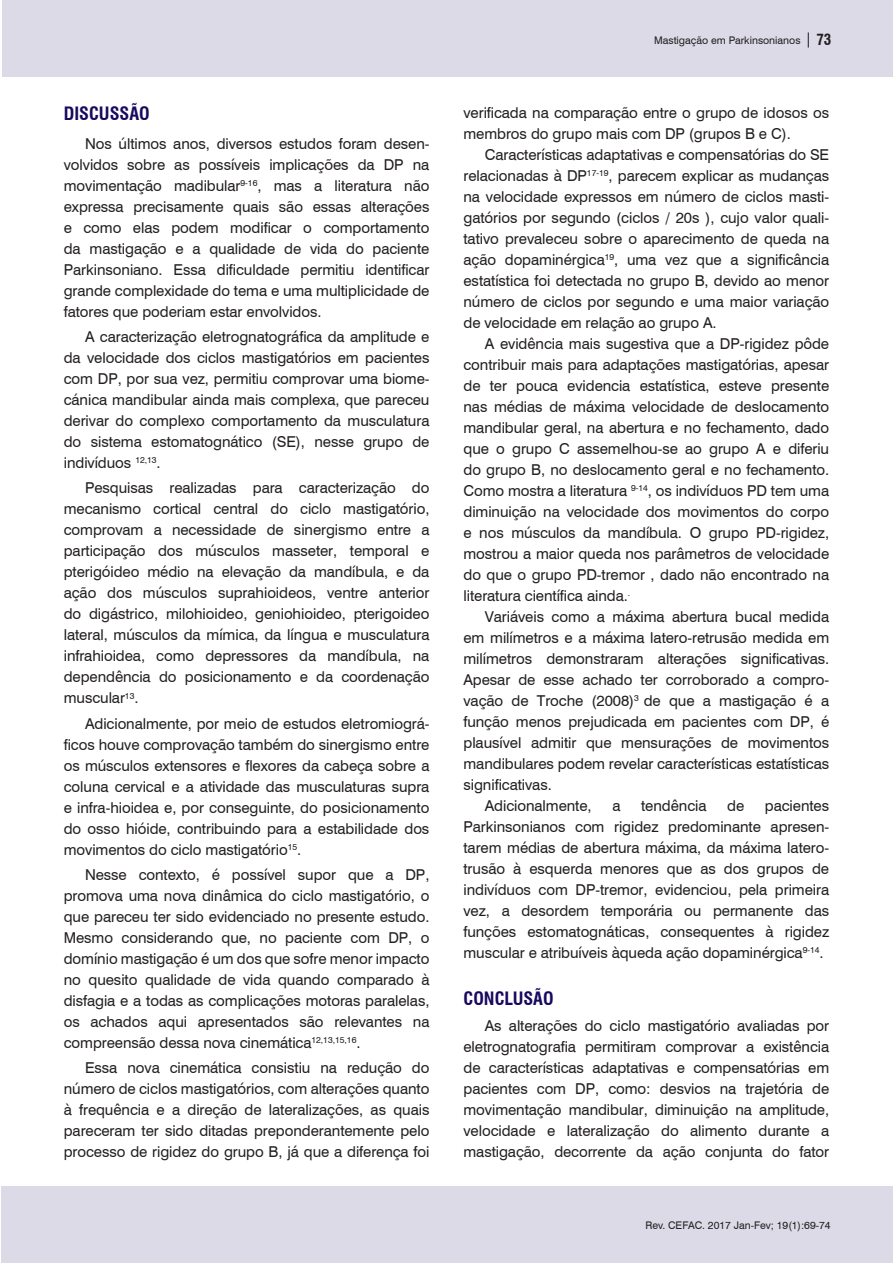
<style>
.page{position:relative;width:893px;height:1263px;background:#fff}
.page>*{position:absolute;margin:0;border:0;box-sizing:border-box;transform-origin:0 0}
.Nivel_1{font:700 condensed 18px "Swiss 721 BT";color:#18085f}
.Corpo_do_texto{font:15px/21px "Swiss 721 BT";letter-spacing:-.005em;color:#231f20;text-align:justify}
.t1{font:10.5px "Swiss 721 BT";color:#231f20}
.s1{font-size:15px}
.s2{font-weight:700;font-stretch:condensed;font-size:15px}
</style>
<div class="page">
<div style="left:1px;top:1186px;width:892px;height:77px;background:#dcdae7"></div>
<div style="left:2px;top:0;width:891px;height:77px;background:#dcdae7"></div>
<p class="Nivel_1" style="left:64px;top:103px;width:88px">DISCUSSÃO</p>
<p class="Corpo_do_texto" style="left:64px;top:133px;width:367px;text-indent:21px">Nos últimos anos, diversos estudos foram desen&shy;volvidos sobre as possíveis implicações da DP na movimentação madibular<sup>9-16</sup>, mas a literatura não expressa precisamente quais são essas alterações e como elas podem modificar o comportamento da mastigação e a qualidade de vida do paciente Parkinsoniano. Essa dificuldade permitiu identificar grande complexidade do tema e uma multiplicidade de fatores que poderiam estar envolvidos.</p>
<p class="Corpo_do_texto" style="left:64px;top:326px;width:367px;text-indent:21px">A caracterização eletrognatográfica da amplitude e da velocidade dos ciclos mastigatórios em pacientes com DP, por sua vez, permitiu comprovar uma biome&shy;cánica mandibular ainda mais complexa, que pareceu derivar do complexo comportamento da musculatura do sistema estomatognático (SE), nesse grupo de indivíduos <sup>12,13</sup>.</p>
<p class="Corpo_do_texto" style="left:64px;top:477px;width:367px;text-indent:21px">Pesquisas realizadas para caracterização do mecanismo cortical central do ciclo mastigatório, comprovam a necessidade de sinergismo entre a participação dos músculos masseter, temporal e pterigóideo médio na elevação da mandíbula, e da ação dos músculos suprahioideos, ventre anterior do digástrico, milohioideo, geniohioideo, pterigoideo lateral, músculos da mímica, da língua e musculatura infrahioidea, como depressores da mandíbula, na dependência do posicionamento e da coordenação muscular<sup>13</sup>.</p>
<p class="Corpo_do_texto" style="left:64px;top:712px;width:367px;text-indent:21px">Adicionalmente, por meio de estudos eletromiográ&shy;ficos houve comprovação também do sinergismo entre os músculos extensores e flexores da cabeça sobre a coluna cervical e a atividade das musculaturas supra e infra-hioidea e, por conseguinte, do posicionamento do osso hióide, contribuindo para a estabilidade dos movimentos do ciclo mastigatório<sup>15</sup>.</p>
<p class="Corpo_do_texto" style="left:64px;top:863px;width:367px;text-indent:21px">Nesse contexto, é possível supor que a DP, promova uma nova dinâmica do ciclo mastigatório, o que pareceu ter sido evidenciado no presente estudo.<br>Mesmo considerando que, no paciente com DP, o domínio mastigação é um dos que sofre menor impacto no quesito qualidade de vida quando comparado à disfagia e a todas as complicações motoras paralelas, os achados aqui apresentados são relevantes na compreensão dessa nova cinemática<sup>12,13,15,16</sup>.</p>
<p class="Corpo_do_texto" style="left:64px;top:1056px;width:367px;text-indent:21px">Essa nova cinemática consistiu na redução do número de ciclos mastigatórios, com alterações quanto à frequência e a direção de lateralizações, as quais pareceram ter sido ditadas preponderantemente pelo processo de rigidez do grupo B, já que a diferença foi</p>
<p class="t1" style="left:654px;top:33px;width:179px">Mastigação em Parkinsonianos <span class="s1">|</span> <span class="s2">73</span></p>
<p class="Corpo_do_texto" style="left:463px;top:101px;width:367px">verificada na comparação entre o grupo de idosos os membros do grupo mais com DP (grupos B e C).</p>
<p class="Corpo_do_texto" style="left:463px;top:143px;width:367px;text-indent:21px">Características adaptativas e compensatórias do SE relacionadas à DP<sup>17-19</sup>, parecem explicar as mudanças na velocidade expressos em número de ciclos masti&shy;gatórios por segundo (ciclos / 20s ), cujo valor quali&shy;tativo prevaleceu sobre o aparecimento de queda na ação dopaminérgica<sup>19</sup>, uma vez que a significância estatística foi detectada no grupo B, devido ao menor número de ciclos por segundo e uma maior variação de velocidade em relação ao grupo A.</p>
<p class="Corpo_do_texto" style="left:463px;top:332px;width:367px;text-indent:21px">A evidência mais sugestiva que a DP-rigidez pôde contribuir mais para adaptações mastigatórias, apesar de ter pouca evidencia estatística, esteve presente nas médias de máxima velocidade de deslocamento mandibular geral, na abertura e no fechamento, dado que o grupo C assemelhou-se ao grupo A e diferiu do grupo B, no deslocamento geral e no fechamento.<br>Como mostra a literatura <sup>9-14</sup>, os indivíduos PD tem uma diminuição na velocidade dos movimentos do corpo e nos músculos da mandíbula. O grupo PD-rigidez, mostrou a maior queda nos parâmetros de velocidade do que o grupo PD-tremor , dado não encontrado na literatura científica ainda.<sup>.</sup></p>
<p class="Corpo_do_texto" style="left:463px;top:606px;width:367px;text-indent:21px">Variáveis como a máxima abertura bucal medida em milímetros e a máxima latero-retrusão medida em milímetros demonstraram alterações significativas.<br>Apesar de esse achado ter corroborado a compro&shy;vação de Troche (2008)<sup>3</sup> de que a mastigação é a função menos prejudicada em pacientes com DP, é plausível admitir que mensurações de movimentos mandibulares podem revelar características estatísticas significativas.</p>
<p class="Corpo_do_texto" style="left:485px;top:795px;width:108px">Adicionalmente,</p>
<p class="Corpo_do_texto" style="left:612px;top:795px;width:10px">a</p>
<p class="Corpo_do_texto" style="left:641px;top:795px;width:67px">tendência</p>
<p class="Corpo_do_texto" style="left:727px;top:795px;width:19px">de</p>
<p class="Corpo_do_texto" style="left:463px;top:795px;width:367px;text-indent:301px">pacientes Parkinsonianos com rigidez predominante apresen&shy;tarem médias de abertura máxima, da máxima latero&shy;trusão à esquerda menores que as dos grupos de indivíduos com DP-tremor, evidenciou, pela primeira vez, a desordem temporária ou permanente das funções estomatognáticas, consequentes à rigidez muscular e atribuíveis àqueda ação dopaminérgica<sup>9-14</sup>.</p>
<p class="Nivel_1" style="left:463px;top:988px;width:92px">CONCLUSÃO</p>
<p class="Corpo_do_texto" style="left:463px;top:1014px;width:367px;text-indent:21px">As alterações do ciclo mastigatório avaliadas por eletrognatografia permitiram comprovar a existência de características adaptativas e compensatórias em pacientes com DP, como: desvios na trajetória de movimentação mandibular, diminuição na amplitude, velocidade e lateralização do alimento durante a mastigação, decorrente da ação conjunta do fator</p>
<p class="t1" style="left:645px;top:1218px;width:187px">Rev. CEFAC. 2017 Jan-Fev; 19(1):69-74</p>
</div>
